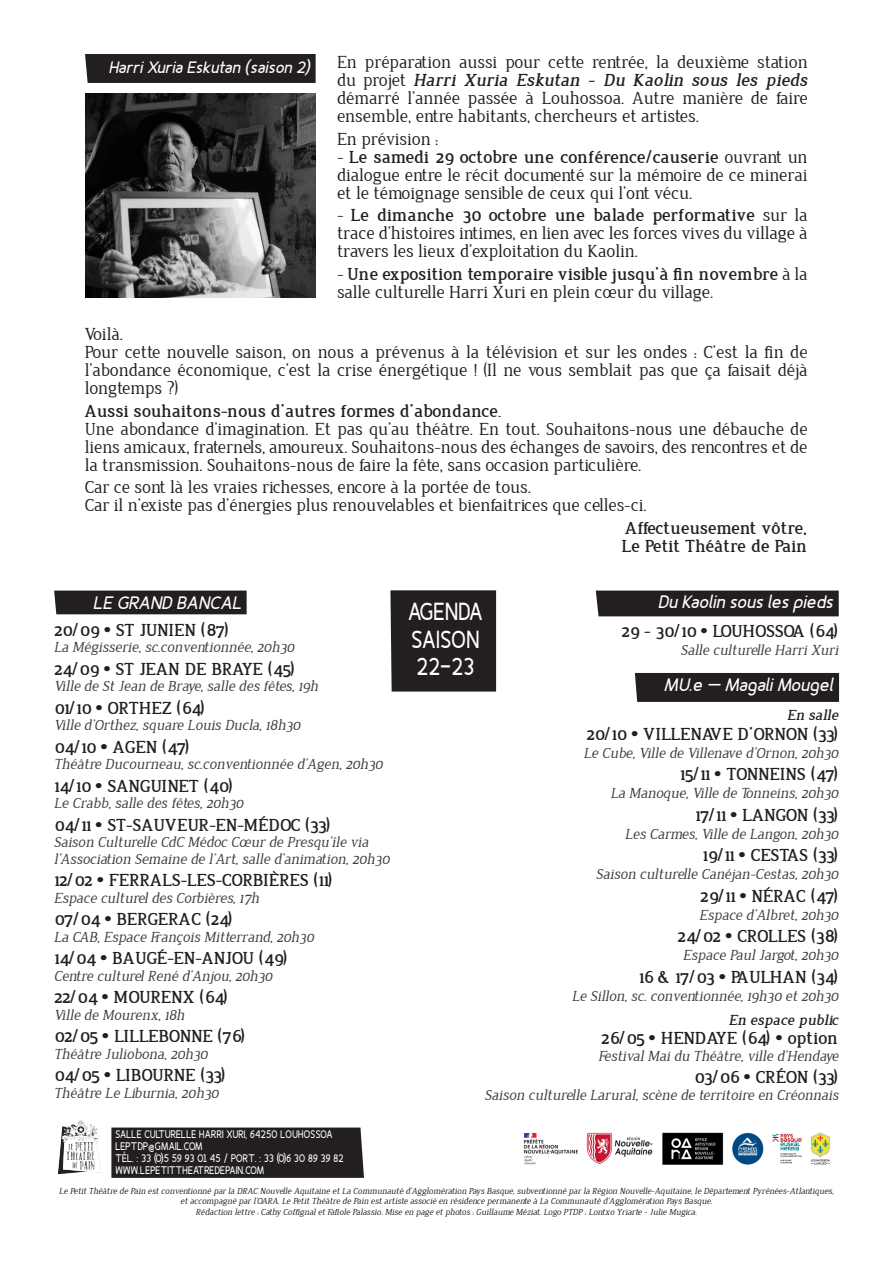
<style>
.page{position:relative;width:893px;height:1263px;background:#fff}
.page>*{position:absolute;margin:0;border:0;box-sizing:border-box;transform-origin:0 0}
.t1{font:23.55px "Fineness Pro Bold Cond";color:#fff}
.t2{font:18px/18px "Jura";color:#231f20;text-align:justify}
.Paragraphe_texte_cou{font:700 18px "Jura";color:#231f20}
.t3{font:italic 700 18px "Fineness Pro";color:#fff}
.t4{font:italic 700 16.5px "Fineness Pro";color:#fff}
.Paragraphe_texte_cou-2{font:italic 15px/16.5px "Jura";color:#3e3e3f}
.Paragraphe_texte_cou-3{font:italic 700 15px "Jura";color:#231f20}
.t5{font:10.5px "Fineness Pro Bold Cond";color:#fff}
.t6{font:italic 9px/10.5px "Jura";color:#231f20;text-align:center}
.s1{font-weight:700;font-style:italic}
.s2{font-weight:700}
</style>
<div class="page">
<div style="left:390px;top:590px;width:106px;height:102px;background:#231f20"></div>
<div style="left:111px;top:1127px;width:253px;height:51px;background:#231f20"></div>
<img style="left:523px;top:1132px;width:307px;height:33px">
<img style="left:58px;top:1120px;width:43px;height:55px">
<div style="left:635px;top:673px;width:204px;height:29px;background:#231f20"></div>
<div style="left:54px;top:590px;width:193px;height:24px;background:#231f20"></div>
<img style="left:85px;top:93px;width:231px;height:205px">
<div style="left:596px;top:590px;width:243px;height:26px;background:#231f20"></div>
<div style="left:85px;top:54px;width:231px;height:29px;background:#231f20"></div>
<p class="t4" style="left:109px;top:58px;width:203px">Harri Xuria Eskutan (saison 2)</p>
<p class="t2" style="left:337px;top:53px;width:472px">En préparation aussi pour cette rentrée, la deuxième station du projet <span class="s1">Harri Xuria Eskutan - Du Kaolin sous les pieds </span>démarré l’année passée à Louhossoa. Autre manière de faire ensemble, entre habitants, chercheurs et artistes.</p>
<p class="t2" style="left:337px;top:130px;width:103px">En prévision :</p>
<p class="t2" style="left:337px;top:148px;width:472px">- <span class="s2">Le samedi 29 octobre une conférence/causerie</span> ouvrant un dialogue entre le récit documenté sur la mémoire de ce minerai et le témoignage sensible de ceux qui l’ont vécu.</p>
<p class="t2" style="left:337px;top:206px;width:472px">- <span class="s2">Le dimanche 30 octobre une balade performative</span> sur la trace d’histoires intimes, en lien avec les forces vives du village à travers les lieux d’exploitation du Kaolin.</p>
<p class="t2" style="left:337px;top:265px;width:472px">- <span class="s2">Une exposition temporaire visible jusqu’à fin novembre</span> à la salle culturelle Harri Xuri en plein cœur du village.</p>
<p class="t2" style="left:85px;top:325px;width:40px">Voilà.</p>
<p class="t2" style="left:85px;top:343px;width:724px">Pour cette nouvelle saison, on nous a prévenus à la télévision et sur les ondes : C’est la fin de l’abondance économique, c’est la crise énergétique ! (Il ne vous semblait pas que ça faisait déjà longtemps ?)</p>
<p class="Paragraphe_texte_cou" style="left:85px;top:401px;width:419px">Aussi souhaitons-nous d’autres formes d’abondance.</p>
<p class="t2" style="left:85px;top:420px;width:724px">Une abondance d’imagination. Et pas qu’au théâtre. En tout. Souhaitons-nous une débauche de liens amicaux, fraternels, amoureux. Souhaitons-nous des échanges de savoirs, des rencontres et de la transmission. Souhaitons-nous de faire la fête, sans occasion particulière.</p>
<p class="t2" style="left:85px;top:478px;width:448px">Car ce sont là les vraies richesses, encore à la portée de tous.</p>
<p class="t2" style="left:85px;top:496px;width:563px">Car il n’existe pas d’énergies plus renouvelables et bienfaitrices que celles-ci.</p>
<p class="Paragraphe_texte_cou" style="left:626px;top:518px;width:184px">Affectueusement vôtre,</p>
<p class="Paragraphe_texte_cou" style="left:622px;top:536px;width:187px">Le Petit Théâtre de Pain</p>
<p class="t3" style="left:94px;top:592px;width:150px">LE GRAND BANCAL</p>
<p class="Paragraphe_texte_cou" style="left:54px;top:620px;width:177px">20/09 • ST JUNIEN (87)</p>
<p class="Paragraphe_texte_cou-2" style="left:54px;top:639px;width:242px">La Mégisserie, sc.conventionnée, 20h30</p>
<p class="Paragraphe_texte_cou" style="left:54px;top:659px;width:243px">24/09 • ST JEAN DE BRAYE (45)</p>
<p class="Paragraphe_texte_cou-2" style="left:54px;top:678px;width:266px">Ville de St Jean de Braye, salle des fêtes, 19h</p>
<p class="Paragraphe_texte_cou" style="left:54px;top:698px;width:153px">01/10 • ORTHEZ (64)</p>
<p class="Paragraphe_texte_cou-2" style="left:54px;top:717px;width:248px">Ville d’Orthez, square Louis Ducla, 18h30</p>
<p class="Paragraphe_texte_cou" style="left:54px;top:737px;width:137px">04/10 • AGEN (47)</p>
<p class="Paragraphe_texte_cou-2" style="left:54px;top:756px;width:330px">Théâtre Ducourneau, sc.conventionnée d’Agen, 20h30</p>
<p class="Paragraphe_texte_cou" style="left:54px;top:776px;width:180px">14/10 • SANGUINET (40)</p>
<p class="Paragraphe_texte_cou-2" style="left:54px;top:795px;width:191px">Le Crabb, salle des fêtes, 20h30</p>
<p class="Paragraphe_texte_cou" style="left:54px;top:815px;width:278px">04/11 • ST-SAUVEUR-EN-MÉDOC (33)</p>
<p class="Paragraphe_texte_cou-2" style="left:54px;top:834px;width:337px">Saison Culturelle CdC Médoc Cœur de Presqu’île via l’Association Semaine de l’Art, salle d’animation, 20h30</p>
<p class="Paragraphe_texte_cou" style="left:54px;top:871px;width:280px">12/02 • FERRALS-LES-CORBIÈRES (11)</p>
<p class="Paragraphe_texte_cou-2" style="left:54px;top:890px;width:207px">Espace culturel des Corbières, 17h</p>
<p class="Paragraphe_texte_cou" style="left:54px;top:910px;width:180px">07/04 • BERGERAC (24)</p>
<p class="Paragraphe_texte_cou-2" style="left:54px;top:929px;width:261px">La CAB, Espace François Mitterrand, 20h30</p>
<p class="Paragraphe_texte_cou" style="left:54px;top:949px;width:235px">14/04 • BAUGÉ-EN-ANJOU (49)</p>
<p class="Paragraphe_texte_cou-2" style="left:54px;top:968px;width:220px">Centre culturel René d’Anjou, 20h30</p>
<p class="Paragraphe_texte_cou" style="left:54px;top:988px;width:176px">22/04 • MOURENX (64)</p>
<p class="Paragraphe_texte_cou-2" style="left:54px;top:1007px;width:132px">Ville de Mourenx, 18h</p>
<p class="Paragraphe_texte_cou" style="left:54px;top:1027px;width:193px">02/05 • LILLEBONNE (76)</p>
<p class="Paragraphe_texte_cou-2" style="left:54px;top:1046px;width:155px">Théâtre Juliobona, 20h30</p>
<p class="Paragraphe_texte_cou" style="left:54px;top:1066px;width:173px">04/05 • LIBOURNE (33)</p>
<p class="Paragraphe_texte_cou-2" style="left:54px;top:1085px;width:166px">Théâtre Le Liburnia, 20h30</p>
<p class="t1" style="left:409px;top:597px;width:77px">AGENDA</p>
<p class="t1" style="left:412px;top:624px;width:70px">SAISON</p>
<p class="t1" style="left:417px;top:652px;width:60px">22-23</p>
<p class="t3" style="left:659px;top:591px;width:176px">Du Kaolin sous les pieds</p>
<p class="Paragraphe_texte_cou" style="left:621px;top:622px;width:219px">29 - 30/10 • LOUHOSSOA (64)</p>
<p class="Paragraphe_texte_cou-2" style="left:681px;top:642px;width:159px">Salle culturelle Harri Xuri</p>
<p class="t3" style="left:665px;top:674px;width:171px">MU.e – Magali Mougel</p>
<p class="Paragraphe_texte_cou-3" style="left:787px;top:708px;width:53px">En salle</p>
<p class="Paragraphe_texte_cou" style="left:586px;top:724px;width:254px">20/10 • VILLENAVE D’ORNON (33)</p>
<p class="Paragraphe_texte_cou-2" style="left:584px;top:745px;width:256px">Le Cube, Ville de Villenave d’Ornon, 20h30</p>
<p class="Paragraphe_texte_cou" style="left:680px;top:765px;width:160px">15/11 • TONNEINS (47)</p>
<p class="Paragraphe_texte_cou-2" style="left:611px;top:785px;width:229px">La Manoque, Ville de Tonneins, 20h30</p>
<p class="Paragraphe_texte_cou" style="left:695px;top:805px;width:145px">17/11 • LANGON (33)</p>
<p class="Paragraphe_texte_cou-2" style="left:625px;top:826px;width:215px">Les Carmes, Ville de Langon, 20h30</p>
<p class="Paragraphe_texte_cou" style="left:703px;top:846px;width:138px">19/11 • CESTAS (33)</p>
<p class="Paragraphe_texte_cou-2" style="left:596px;top:866px;width:244px">Saison culturelle Canéjan-Cestas, 20h30</p>
<p class="Paragraphe_texte_cou" style="left:700px;top:886px;width:140px">29/11 • NÉRAC (47)</p>
<p class="Paragraphe_texte_cou-2" style="left:700px;top:907px;width:141px">Espace d’Albret, 20h30</p>
<p class="Paragraphe_texte_cou" style="left:678px;top:927px;width:163px">24/02 • CROLLES (38)</p>
<p class="Paragraphe_texte_cou-2" style="left:683px;top:947px;width:157px">Espace Paul Jargot, 20h30</p>
<p class="Paragraphe_texte_cou" style="left:639px;top:967px;width:202px">16 &amp; 17/03 • PAULHAN (34)</p>
<p class="Paragraphe_texte_cou-2" style="left:572px;top:988px;width:268px">Le Sillon, sc. conventionnée, 19h30 et 20h30</p>
<p class="Paragraphe_texte_cou-3" style="left:729px;top:1012px;width:111px">En espace public</p>
<p class="Paragraphe_texte_cou" style="left:601px;top:1029px;width:239px">26/05 • HENDAYE (64) • option</p>
<p class="Paragraphe_texte_cou-2" style="left:599px;top:1048px;width:242px">Festival Mai du Théâtre, ville d’Hendaye</p>
<p class="Paragraphe_texte_cou" style="left:694px;top:1068px;width:146px">03/06 • CRÉON (33)</p>
<p class="Paragraphe_texte_cou-2" style="left:485px;top:1087px;width:355px">Saison culturelle Larural, scène de territoire en Créonnais</p>
<p class="t5" style="left:116px;top:1128px;width:219px">SALLE CULTURELLE HARRI XURI, 64250 LOUHOSSOA</p>
<p class="t5" style="left:116px;top:1140px;width:89px">LEPTDP@GMAIL.COM</p>
<p class="t5" style="left:116px;top:1152px;width:230px">TÉL. : 33 (0)5 59 93 01 45 / PORT. : 33 (0)6 30 89 39 82</p>
<p class="t5" style="left:116px;top:1164px;width:151px">WWW.LEPETITTHEATREDEPAIN.COM</p>
<p class="t6" style="left:59px;top:1186px;width:776px">Le Petit Théâtre de Pain est conventionné par la DRAC Nouvelle Aquitaine et La Communauté d’Agglomération Pays Basque, subventionné par la Région Nouvelle-Aquitaine, le Département Pyrénées-Atlantiques, et accompagné par l’OARA. Le Petit Théâtre de Pain est artiste associé en résidence permanente à La Communauté d’Agglomération Pays Basque.</p>
<p class="t6" style="left:196px;top:1207px;width:503px">Rédaction lettre : Cathy Coffignal et Fafiole Palassio. Mise en page et photos : Guillaume Méziat. Logo PTDP : Lontxo Yriarte - Julie Mugica.</p>
</div>
